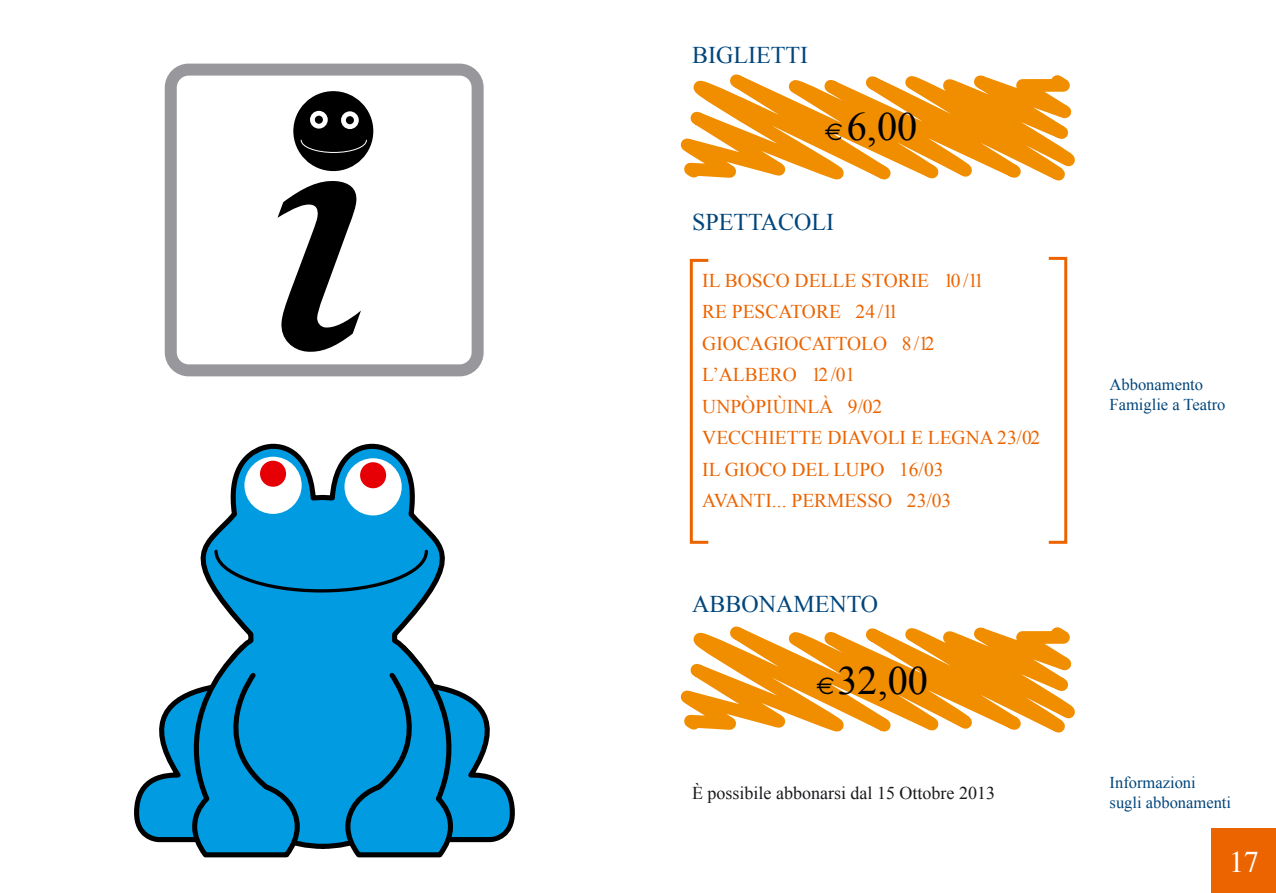
<style>
.page{position:relative;width:1276px;height:893px;background:#fff}
.page>*{position:absolute;margin:0;border:0;box-sizing:border-box;transform-origin:0 0}
.t1{font:40.2px "Times New Roman";color:#000}
.t2{font:30px "Times";color:#fff}
.t3{font:24px "Times New Roman";color:#00457b}
.t4{font:19.5px/31.5px "Times New Roman";color:#ec6400}
.t5{font:18px "Times New Roman";color:#1b181c}
.t6{font:16.5px/19.8px "Times New Roman";color:#00457b}
.s1{font-family:"Euro Sans";font-size:24.15px}
</style>
<div class="page">
<svg style="left:680px;top:74px;width:395px;height:107px"></svg>
<svg style="left:680px;top:533px;width:395px;height:200px"></svg>
<div style="left:690px;top:259px;width:20px;height:285px;border:3px solid #ec6400"></div>
<div style="left:1047px;top:257px;width:20px;height:287px;border:3px solid #ec6400"></div>
<div style="left:1211px;top:828px;width:65px;height:65px;background:#ec6400"></div>
<div style="left:293px;top:91px;width:80px;height:80px;background:#000;border-radius:50%"></div>
<svg style="left:200px;top:443px;width:245px;height:406px;fill:#009be1"></svg>
<svg style="left:213px;top:548px;width:216px;height:46px;background:#008dcd"></svg>
<div style="left:244px;top:457px;width:58px;height:57px;background:#fff;border-radius:50%"></div>
<div style="left:260px;top:461px;width:26px;height:26px;background:#e60005;border-radius:50%"></div>
<div style="left:344px;top:458px;width:58px;height:57px;background:#fff;border-radius:50%"></div>
<div style="left:360px;top:462px;width:26px;height:26px;background:#e60005;border-radius:50%"></div>
<svg style="left:343px;top:640px;width:172px;height:218px"></svg>
<svg style="left:134px;top:640px;width:168px;height:218px"></svg>
<svg style="left:300px;top:139px;width:67px;height:14px"></svg>
<svg style="left:310px;top:111px;width:18px;height:18px"></svg>
<div style="left:315px;top:116px;width:8px;height:8px;background:#000;border-radius:50%"></div>
<svg style="left:341px;top:111px;width:18px;height:18px"></svg>
<div style="left:346px;top:116px;width:8px;height:8px;background:#000;border-radius:50%"></div>
<svg style="left:277px;top:181px;width:84px;height:171px"></svg>
<div style="left:165px;top:64px;width:318px;height:312px;border:12px solid #98989c;border-radius:18px"></div>
<p class="t3" style="left:692px;top:41px;width:117px">BIGLIETTI</p>
<h1 class="t1" style="left:825px;top:103px;width:94px"><span class="s1">€</span> 6,00</h1>
<p class="t3" style="left:692px;top:208px;width:144px">SPETTACOLI</p>
<p class="t4" style="left:702px;top:264px;width:340px">IL BOSCO DELLE STORIE 10 /11<br>RE PESCATORE 24 /11<br>GIOCAGIOCATTOLO 8/12<br>L’ALBERO 12 /01<br>UNPÒPIÙINLÀ 9/02<br>VECCHIETTE DIAVOLI E LEGNA 23/02<br>IL GIOCO DEL LUPO 16/03<br>AVANTI... PERMESSO 23/03</p>
<p class="t3" style="left:692px;top:590px;width:188px">ABBONAMENTO</p>
<h1 class="t1" style="left:816px;top:657px;width:113px"><span class="s1">€</span>32,00</h1>
<p class="t5" style="left:692px;top:782px;width:304px">È possibile abbonarsi dal 15 Ottobre 2013</p>
<p class="t6" style="left:1109px;top:374px;width:117px">Abbonamento<br>Famiglie a Teatro</p>
<p class="t6" style="left:1109px;top:773px;width:123px">Informazioni sugli abbonamenti</p>
<h2 class="t2" style="left:1229px;top:834px;width:31px">17</h2>
</div>
